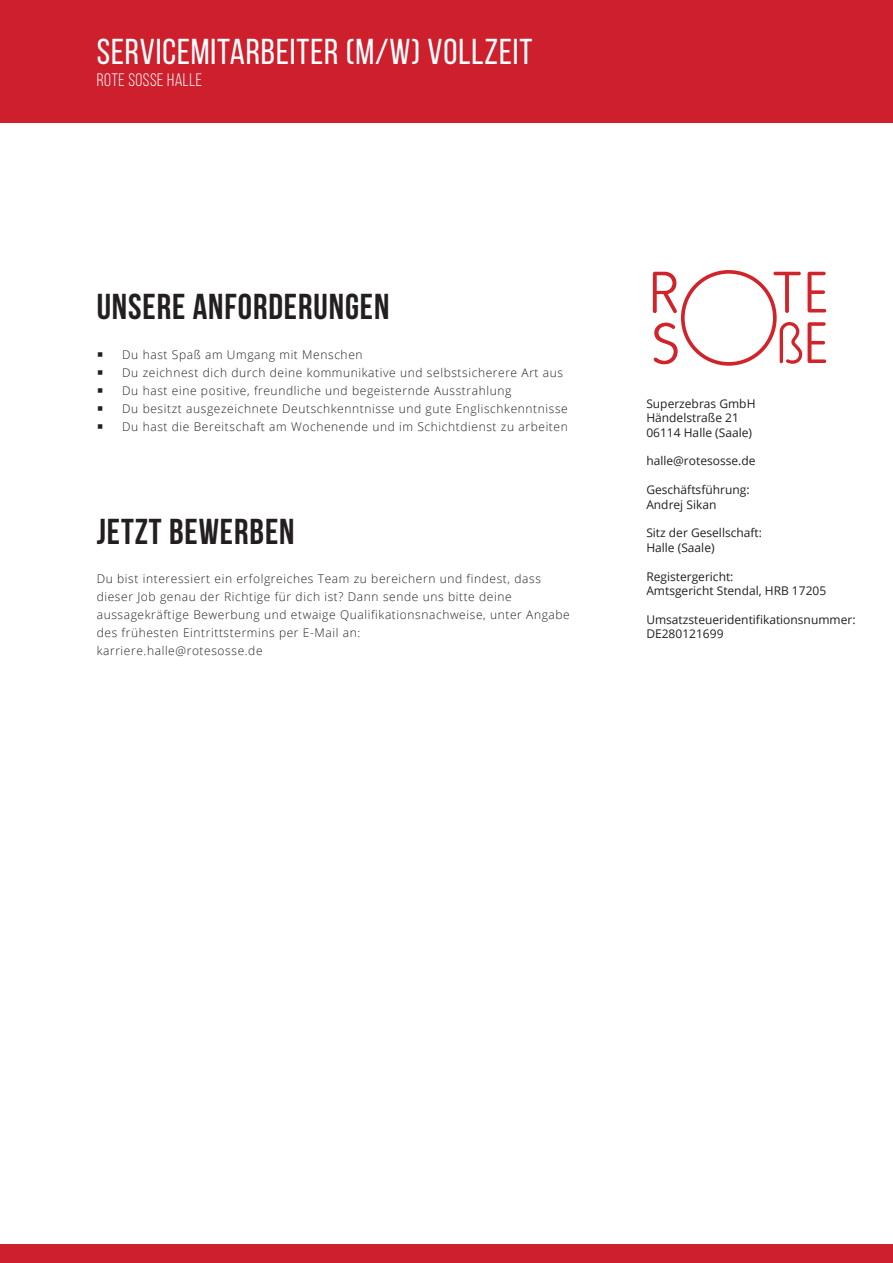
<style>
.page{position:relative;width:893px;height:1263px;background:#fff}
.page>*{position:absolute;margin:0;border:0;box-sizing:border-box;transform-origin:0 0}
.t1{font:700 36px "Bebas Neue";letter-spacing:.025em;color:#231f20}
.t2{font:36px "Bebas Neue";letter-spacing:.025em;color:#fff}
.t3{font:18px "Bebas Neue";letter-spacing:.025em;color:#fff}
.t4{font:300 12px/18px "Open Sans";letter-spacing:.05em;color:#231f20}
.t5{font:12px/14.4px "Open Sans";color:#231f20}
</style>
<div class="page">
<div style="left:0;top:0;width:893px;height:123px;background:#ce1f2d"></div>
<div style="left:0;top:1244px;width:893px;height:19px;background:#ce1f2d"></div>
<svg style="left:653px;top:270px;width:173px;height:96px"></svg>
<h1 class="t2" style="left:97px;top:32px;width:437px">SERVICEMITARBEITER (M/W) VOLLZEIT</h1>
<h2 class="t3" style="left:97px;top:70px;width:107px">ROTE SOSSE HALLE</h2>
<h1 class="t1" style="left:97px;top:287px;width:294px">UNSERE ANFORDERUNGEN</h1>
<p class="t4" style="left:122px;top:345px;width:447px">Du hast Spaß am Umgang mit Menschen<br>Du zeichnest dich durch deine kommunikative und selbstsicherere Art aus Du hast eine positive, freundliche und begeisternde Ausstrahlung<br>Du besitzt ausgezeichnete Deutschkenntnisse und gute Englischkenntnisse Du hast die Bereitschaft am Wochenende und im Schichtdienst zu arbeiten</p>
<h1 class="t1" style="left:97px;top:511px;width:199px">JETZT BEWERBEN</h1>
<p class="t4" style="left:97px;top:569px;width:475px">Du bist interessiert ein erfolgreiches Team zu bereichern und findest, dass dieser Job genau der Richtige für dich ist? Dann sende uns bitte deine aussagekräftige Bewerbung und etwaige Qualifikationsnachweise, unter Angabe des frühesten Eintrittstermins per E-Mail an:<br>karriere.halle@rotesosse.de</p>
<p class="t5" style="left:646px;top:396px;width:111px">Superzebras GmbH<br>Händelstraße 21<br>06114 Halle (Saale)</p>
<p class="t5" style="left:646px;top:454px;width:111px">halle@rotesosse.de</p>
<p class="t5" style="left:646px;top:482px;width:105px">Geschäftsführung:<br>Andrej Sikan</p>
<p class="t5" style="left:646px;top:526px;width:117px">Sitz der Gesellschaft:<br>Halle (Saale)</p>
<p class="t5" style="left:646px;top:569px;width:181px">Registergericht:<br>Amtsgericht Stendal, HRB 17205</p>
<p class="t5" style="left:646px;top:612px;width:211px">Umsatzsteueridentifikationsnummer:<br>DE280121699</p>
</div>
